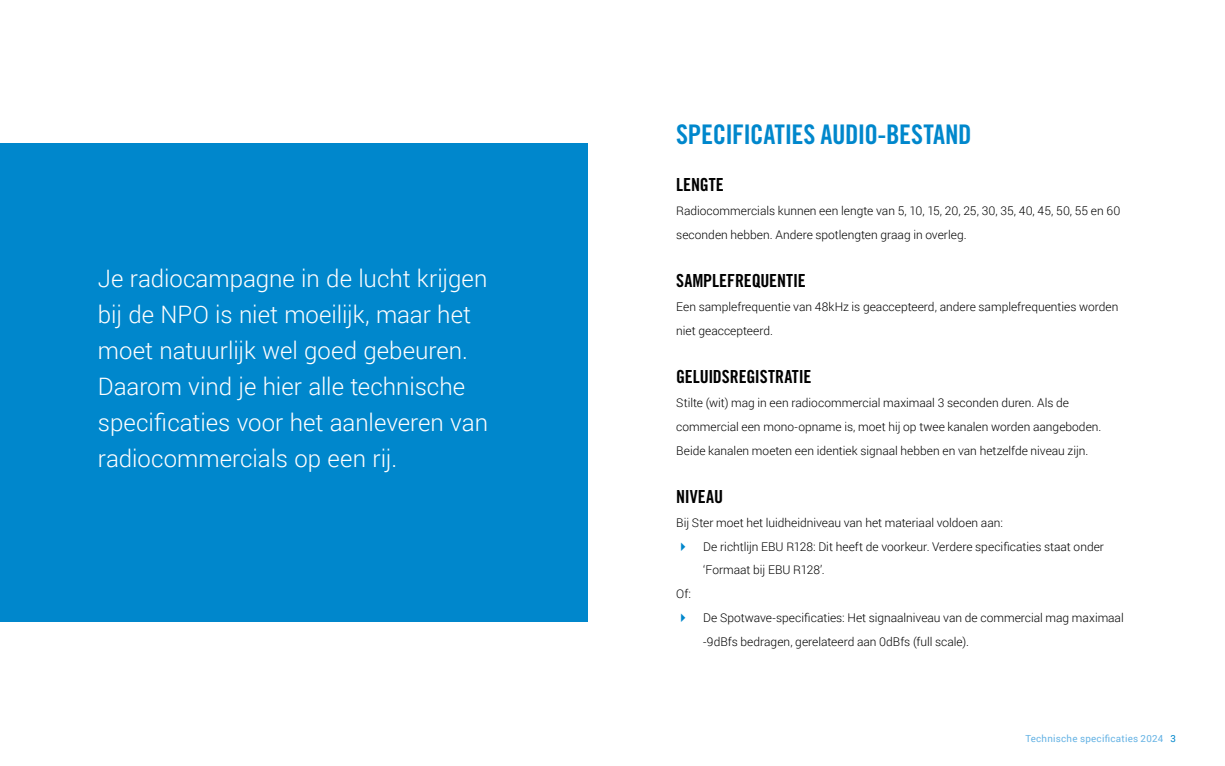
<style>
.page{position:relative;width:1225px;height:766px;background:#fff}
.page>*{position:absolute;margin:0;border:0;box-sizing:border-box;transform-origin:0 0}
.t1{font:27px "Trade Gothic LT Std Bd Cn 20";letter-spacing:-.02em;color:#0087cc}
.t2{font:300 24px/35.8px "Roboto";color:#fff}
.t3{font:18px "Trade Gothic LT Std Bd Cn 20";letter-spacing:-.005em;color:#000}
.t4{font:300 12px/23.9px "Roboto";color:#000}
.t5{font:9.75px "Roboto";letter-spacing:.025em;color:#66b3e4}
.s1{color:#0087cc}
</style>
<div class="page">
<div style="left:0;top:144px;width:588px;height:478px;background:#0087cc"></div>
<h2 class="t2" style="left:98px;top:260px;width:391px">Je radiocampagne in de lucht krijgen bij de NPO is niet moeilijk, maar het moet natuurlijk wel goed gebeuren.<br>Daarom vind je hier alle technische specificaties voor het aanleveren van radiocommercials op een rij.</h2>
<h1 class="t1" style="left:676px;top:117px;width:297px">SPECIFICATIES AUDIO-BESTAND</h1>
<h3 class="t3" style="left:676px;top:174px;width:49px">LENGTE</h3>
<p class="t4" style="left:676px;top:199px;width:445px">Radiocommercials kunnen een lengte van 5, 10, 15, 20, 25, 30, 35, 40, 45, 50, 55 en 60 seconden hebben. Andere spotlengten graag in overleg.</p>
<h3 class="t3" style="left:676px;top:270px;width:131px">SAMPLEFREQUENTIE</h3>
<p class="t4" style="left:676px;top:294px;width:443px">Een samplefrequentie van 48kHz is geaccepteerd, andere samplefrequenties worden niet geaccepteerd.</p>
<h3 class="t3" style="left:676px;top:365px;width:137px">GELUIDSREGISTRATIE</h3>
<p class="t4" style="left:676px;top:390px;width:427px">Stilte (wit) mag in een radiocommercial maximaal 3 seconden duren. Als de commercial een mono-opname is, moet hij op twee kanalen worden aangeboden.<br>Beide kanalen moeten een identiek signaal hebben en van hetzelfde niveau zijn.</p>
<h3 class="t3" style="left:676px;top:485px;width:48px">NIVEAU</h3>
<p class="t4" style="left:676px;top:510px;width:328px">Bij Ster moet het luidheidniveau van het materiaal voldoen aan:</p>
<p class="t4" style="left:703px;top:534px;width:402px">De richtlijn EBU R128: Dit heeft de voorkeur. Verdere specificaties staat onder</p>
<p class="t4" style="left:703px;top:557px;width:123px">‘Formaat bij EBU R128’.</p>
<p class="t4" style="left:676px;top:581px;width:16px">Of:</p>
<p class="t4" style="left:703px;top:605px;width:422px">De Spotwave-specificaties: Het signaalniveau van de commercial mag maximaal</p>
<p class="t4" style="left:703px;top:629px;width:267px">-9dBfs bedragen, gerelateerd aan 0dBfs (full scale).</p>
<p class="t5" style="left:1025px;top:731px;width:152px">Technische specificaties 2024 <span class="s1">‣ 3</span></p>
</div>
